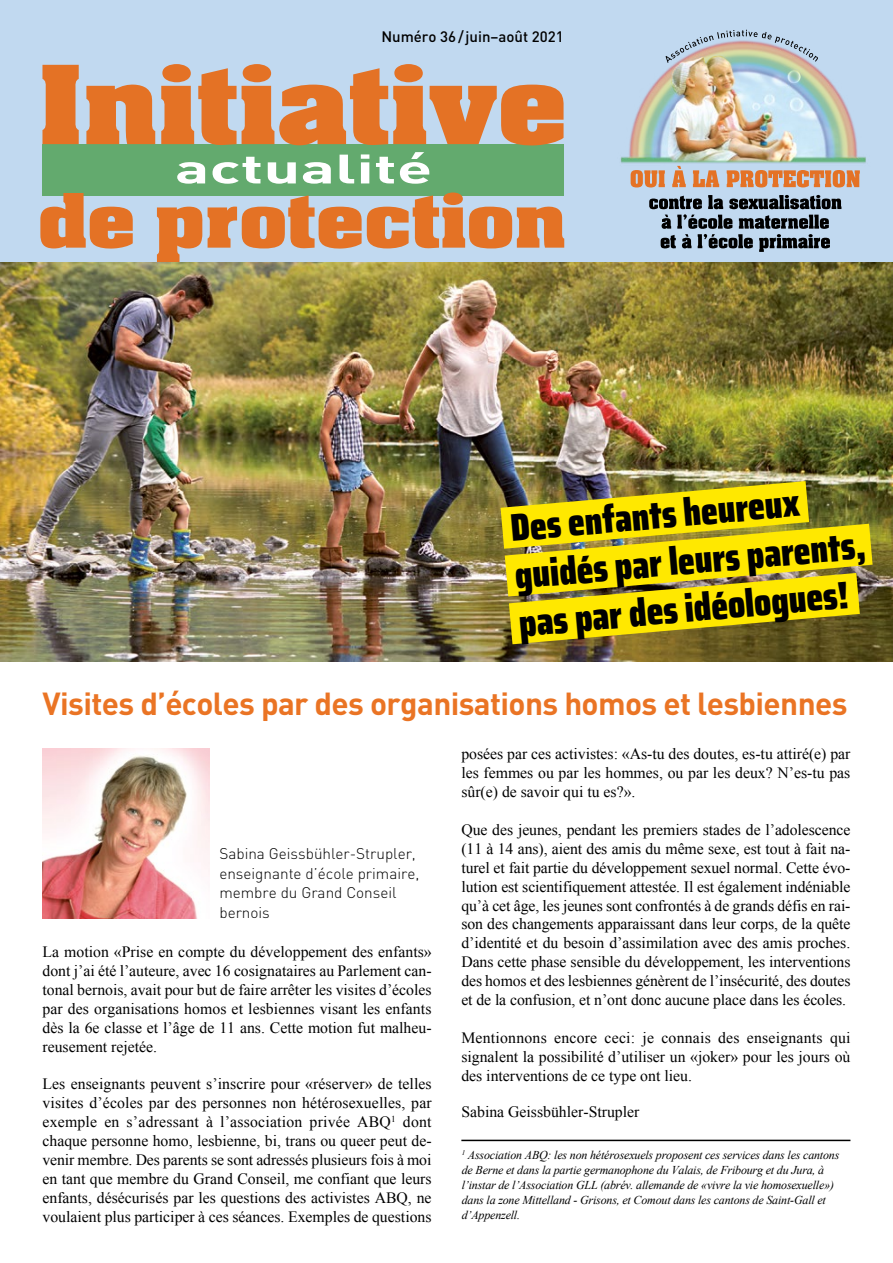
<style>
.page{position:relative;width:893px;height:1263px;background:#fff}
.page>*{position:absolute;margin:0;border:0;box-sizing:border-box;transform-origin:0 0}
.t1{font:900 38.7px "Saira Condensed";color:#000}
._02_zwischentitel{font:700 31.5px "DIN";letter-spacing:-.02em;color:#ea7424}
._03_fliesstext{font:15.75px/18.9px "Times New Roman";color:#000;text-align:justify}
._03_fliesstext-2{font:300 15.3px/19.5px "DIN";color:#000}
.t2{font:500 15px "DIN";color:#000}
._03_fliesstext-3{font:italic 12px/15px "Times New Roman";letter-spacing:-.015em;color:#000}
</style>
<div class="page">
<hr style="left:0;top:911px;width:1px;height:283px;background:#c1d9f0">
<div style="left:0;top:0;width:893px;height:264px;background:#c1d9f0"></div>
<div style="left:42px;top:144px;width:522px;height:51px;background:#63aa6e"></div>
<svg style="left:40px;top:192px;width:524px;height:70px"></svg>
<svg style="left:42px;top:64px;width:522px;height:82px"></svg>
<svg style="left:177px;top:152px;width:252px;height:32px"></svg>
<img style="left:620px;top:56px;width:246px;height:127px">
<svg style="left:649px;top:195px;width:192px;height:57px"></svg>
<svg style="left:631px;top:166px;width:229px;height:22px"></svg>
<svg style="left:666px;top:30px;width:152px;height:33px"></svg>
<img style="left:0;top:262px;width:893px;height:400px">
<hr style="left:461px;top:1140px;width:389px;height:1px;background:#000">
<img style="left:43px;top:748px;width:166px;height:170px">
<img style="left:501px;top:481px;width:372px;height:163px">
<p class="t2" style="left:381px;top:27px;width:184px">Numéro 36/juin–août 2021</p>
<p class="t1" style="left:508px;top:497px;width:291px;rotate:-5deg">Des enfants heureux</p>
<p class="t1" style="left:512px;top:544px;width:354px;rotate:-5deg">guidés par leurs parents,</p>
<p class="t1" style="left:516px;top:592px;width:332px;rotate:-5deg">pas par des idéologues!</p>
<p class="_02_zwischentitel" style="left:43px;top:683px;width:806px">Visites d’écoles par des organisations homos et lesbiennes</p>
<p class="_03_fliesstext-2" style="left:219px;top:844px;width:201px">Sabina Geissbühler-Strupler, enseignante d’école primaire, membre du Grand Conseil bernois</p>
<p class="_03_fliesstext" style="left:43px;top:942px;width:391px">La motion «Prise en compte du développement des enfants» dont j’ai été l’auteure, avec 16 cosignataires au Parlement can&shy;tonal bernois, avait pour but de faire arrêter les visites d’écoles par des organisations homos et lesbiennes visant les enfants dès la 6e classe et l’âge de 11 ans. Cette motion fut malheu&shy;reusement rejetée.</p>
<p class="_03_fliesstext" style="left:43px;top:1074px;width:391px">Les enseignants peuvent s’inscrire pour «réserver» de telles visites d’écoles par des personnes non hétérosexuelles, par exemple en s’adressant à l’association privée ABQ<sup>1</sup> dont chaque personne homo, lesbienne, bi, trans ou queer peut de&shy;venir membre. Des parents se sont adressés plusieurs fois à moi en tant que membre du Grand Conseil, me confiant que leurs enfants, désécurisés par les questions des activistes ABQ, ne voulaient plus participer à ces séances. Exemples de questions</p>
<p class="_03_fliesstext" style="left:461px;top:744px;width:391px">posées par ces activistes: «As-tu des doutes, es-tu attiré(e) par les femmes ou par les hommes, ou par les deux? N’es-tu pas sûr(e) de savoir qui tu es?».</p>
<p class="_03_fliesstext" style="left:461px;top:820px;width:391px">Que des jeunes, pendant les premiers stades de l’adolescence (11 à 14 ans), aient des amis du même sexe, est tout à fait na&shy;turel et fait partie du développement sexuel normal. Cette évo&shy;lution est scientifiquement attestée. Il est également indéniable qu’à cet âge, les jeunes sont confrontés à de grands défis en rai&shy;son des changements apparaissant dans leur corps, de la quête d’identité et du besoin d’assimilation avec des amis proches.<br>Dans cette phase sensible du développement, les interventions des homos et des lesbiennes génèrent de l’insécurité, des doutes et de la confusion, et n’ont donc aucune place dans les écoles.</p>
<p class="_03_fliesstext" style="left:461px;top:1028px;width:391px">Mentionnons encore ceci: je connais des enseignants qui signalent la possibilité d’utiliser un «joker» pour les jours où des interventions de ce type ont lieu.</p>
<p class="_03_fliesstext" style="left:461px;top:1102px;width:180px">Sabina Geissbühler-Strupler</p>
<p class="_03_fliesstext-3" style="left:462px;top:1147px;width:379px"><sup>1</sup> Association ABQ: les non hétérosexuels proposent ces services dans les cantons de Berne et dans la partie germanophone du Valais, de Fribourg et du Jura, à l’instar de l’Association GLL (abrév. allemande de «vivre la vie homosexuelle») dans la zone Mittelland - Grisons, et Comout dans les cantons de Saint-Gall et d’Appenzell.</p>
</div>
